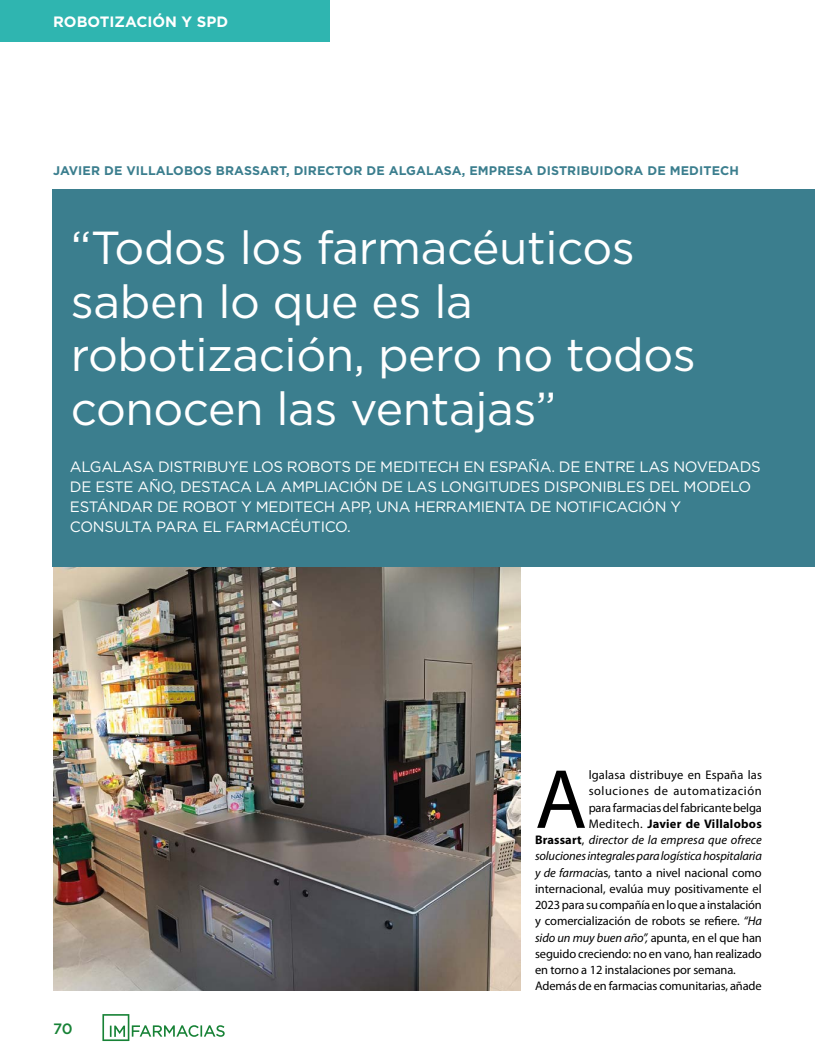
<style>
.page{position:relative;width:815px;height:1063px;background:#fff}
.page>*{position:absolute;margin:0;border:0;box-sizing:border-box;transform-origin:0 0}
.t1{font:84.88px "Myriad Pro";color:#000}
.t2{font:46.25px/53.8px "Gotham";letter-spacing:-.01em;color:#fff}
.t3{font:15px/20px "Gotham";letter-spacing:-.02em;color:#fff}
.t4{font:700 15px "Gotham";color:#fff}
.t5{font:500 15px "Gotham";color:#178236}
.t6{font:12.5px "Myriad Pro";letter-spacing:-.01em;color:#000}
.t7{font:italic 12.5px "Myriad Pro";letter-spacing:-.01em;color:#000}
.t8{font:700 12.5px "Gotham";letter-spacing:.01em;color:#3b7e8e}
.t9{font:italic 12.5px "Myriad Pro";letter-spacing:.01em;color:#000}
.t10{font:12.5px "Myriad Pro";letter-spacing:.015em;color:#000}
.t11{font:700 12.5px "Myriad Pro";letter-spacing:.02em;color:#000}
.t12{font:12.5px "Myriad Pro";letter-spacing:.045em;color:#000}
.s1{font-weight:400}
.s2{font-weight:700;font-style:normal}
.s3{font-style:normal}
.s4{font-style:italic}
</style>
<div class="page">
<div style="left:0;top:0;width:330px;height:41px;background:#2fb5b0"></div>
<svg style="left:102px;top:1014px;width:123px;height:27px"></svg>
<img style="left:53px;top:566px;width:468px;height:424px">
<div style="left:52px;top:189px;width:763px;height:377px;background:#3b7e8e"></div>
<p class="t4" style="left:53px;top:13px;width:177px">ROBOTIZACIÓN Y SPD</p>
<p class="t8" style="left:53px;top:163px;width:687px">JAVIER DE VILLALOBOS BRASSART, DIRECTOR DE ALGALASA, EMPRESA DISTRIBUIDORA DE MEDITECH</p>
<h2 class="t2" style="left:71px;top:220px;width:626px">“Todos los farmacéuticos saben lo que es la robotización, pero no todos conocen las ventajas”</h2>
<p class="t3" style="left:70px;top:456px;width:692px">ALGALASA DISTRIBUYE LOS ROBOTS DE MEDITECH EN ESPAÑA. DE ENTRE LAS NOVEDADS DE ESTE AÑO, DESTACA LA AMPLIACIÓN DE LAS LONGITUDES DISPONIBLES DEL MODELO ESTÁNDAR DE ROBOT Y MEDITECH APP, UNA HERRAMIENTA DE NOTIFICACIÓN Y CONSULTA PARA EL FARMACÉUTICO.</p>
<p class="t5" style="left:53px;top:1018px;width:21px">70</p>
<h1 class="t1" style="left:535px;top:747px;width:53px">A</h1>
<p class="t10" style="left:589px;top:767px;width:175px">lgalasa distribuye en España las</p>
<p class="t12" style="left:589px;top:783px;width:175px">soluciones de automatización</p>
<p class="t6" style="left:589px;top:800px;width:175px">para farmacias del fabricante belga</p>
<p class="t11" style="left:589px;top:815px;width:175px"><span class="s1">Meditech.</span> Javier de Villalobos</p>
<p class="t9" style="left:535px;top:832px;width:228px"><span class="s2">Brassart</span><span class="s3">,</span> director de la empresa que ofrece</p>
<p class="t7" style="left:535px;top:848px;width:228px">soluciones integrales para logística hospitalaria</p>
<p class="t6" style="left:535px;top:865px;width:228px"><span class="s4">y de farmaci</span>as, tanto a nivel nacional como</p>
<p class="t6" style="left:535px;top:881px;width:228px">internacional, evalúa muy positivamente el</p>
<p class="t6" style="left:535px;top:897px;width:228px">2023 para su compañía en lo que a instalación</p>
<p class="t6" style="left:535px;top:913px;width:228px">y comercialización de robots se refiere. <span class="s4">“Ha</span></p>
<p class="t7" style="left:535px;top:930px;width:228px">sido un muy buen año”, <span class="s3">apunta, en el que han</span></p>
<p class="t6" style="left:535px;top:946px;width:228px">seguido creciendo: no en vano, han realizado</p>
<p class="t6" style="left:535px;top:962px;width:202px">en torno a 12 instalaciones por semana.</p>
<p class="t6" style="left:535px;top:978px;width:228px">Además de en farmacias comunitarias, añade</p>
</div>
